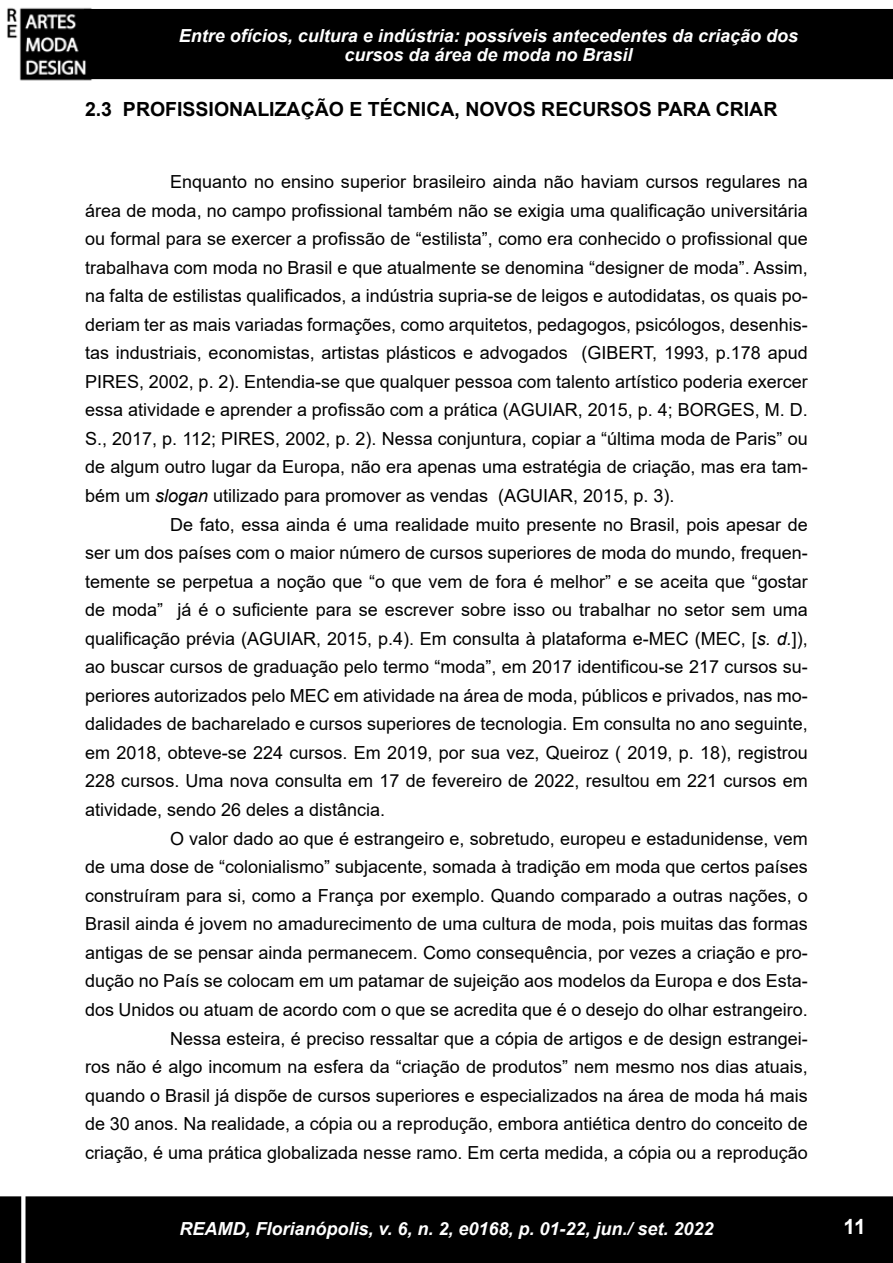
<style>
.page{position:relative;width:893px;height:1263px;background:#fff}
.page>*{position:absolute;margin:0;border:0;box-sizing:border-box;transform-origin:0 0}
.t1{font:700 21px "Arial";color:#fff}
.t2{font:700 19.5px "Arial";color:#000}
.t3{font:18px "Arial";color:#000}
.t4{font:italic 700 18px/18.6px "Arial";color:#fff;text-align:center}
.s1{font-style:italic}
</style>
<div class="page">
<div style="left:85px;top:10px;width:807px;height:68px;background:#000"></div>
<div style="left:84px;top:9px;width:809px;height:70px;border:2px solid #000"></div>
<img style="left:7px;top:7px;width:93px;height:74px">
<div style="left:1px;top:1197px;width:891px;height:65px;background:#000"></div>
<div style="left:0;top:1196px;width:893px;height:67px;border:2px solid #000"></div>
<div style="left:21px;top:383px;width:5px;height:880px;background:#fff"></div>
<p class="t4" style="left:179px;top:27px;width:621px">Entre ofícios, cultura e indústria: possíveis antecedentes da criação dos cursos da área de moda no Brasil</p>
<p class="t2" style="left:85px;top:96px;width:694px">2.3 PROFISSIONALIZAÇÃO E TÉCNICA, NOVOS RECURSOS PARA CRIAR</p>
<p class="t3" style="left:170px;top:170px;width:639px">Enquanto no ensino superior brasileiro ainda não haviam cursos regulares na</p>
<p class="t3" style="left:85px;top:198px;width:724px">área de moda, no campo profissional também não se exigia uma qualificação universitária</p>
<p class="t3" style="left:85px;top:227px;width:724px">ou formal para se exercer a profissão de “estilista”, como era conhecido o profissional que</p>
<p class="t3" style="left:85px;top:255px;width:724px">trabalhava com moda no Brasil e que atualmente se denomina “designer de moda”. Assim,</p>
<p class="t3" style="left:85px;top:284px;width:724px">na falta de estilistas qualificados, a indústria supria-se de leigos e autodidatas, os quais po-</p>
<p class="t3" style="left:85px;top:312px;width:724px">deriam ter as mais variadas formações, como arquitetos, pedagogos, psicólogos, desenhis-</p>
<p class="t3" style="left:85px;top:341px;width:724px">tas industriais, economistas, artistas plásticos e advogados (GIBERT, 1993, p.178 apud</p>
<p class="t3" style="left:85px;top:369px;width:724px">PIRES, 2002, p. 2). Entendia-se que qualquer pessoa com talento artístico poderia exercer</p>
<p class="t3" style="left:85px;top:398px;width:724px">essa atividade e aprender a profissão com a prática (AGUIAR, 2015, p. 4; BORGES, M. D.</p>
<p class="t3" style="left:85px;top:426px;width:724px">S., 2017, p. 112; PIRES, 2002, p. 2). Nessa conjuntura, copiar a “última moda de Paris” ou</p>
<p class="t3" style="left:85px;top:455px;width:724px">de algum outro lugar da Europa, não era apenas uma estratégia de criação, mas era tam-</p>
<p class="t3" style="left:85px;top:483px;width:591px">bém um <span class="s1">slogan</span> utilizado para promover as vendas (AGUIAR, 2015, p. 3).</p>
<p class="t3" style="left:170px;top:512px;width:639px">De fato, essa ainda é uma realidade muito presente no Brasil, pois apesar de</p>
<p class="t3" style="left:85px;top:541px;width:724px">ser um dos países com o maior número de cursos superiores de moda do mundo, frequen-</p>
<p class="t3" style="left:85px;top:569px;width:724px">temente se perpetua a noção que “o que vem de fora é melhor” e se aceita que “gostar</p>
<p class="t3" style="left:85px;top:598px;width:724px">de moda” já é o suficiente para se escrever sobre isso ou trabalhar no setor sem uma</p>
<p class="t3" style="left:85px;top:626px;width:724px">qualificação prévia (AGUIAR, 2015, p.4). Em consulta à plataforma e-MEC (MEC, [<span class="s1">s. d.</span>]),</p>
<p class="t3" style="left:85px;top:655px;width:724px">ao buscar cursos de graduação pelo termo “moda”, em 2017 identificou-se 217 cursos su-</p>
<p class="t3" style="left:85px;top:683px;width:724px">periores autorizados pelo MEC em atividade na área de moda, públicos e privados, nas mo-</p>
<p class="t3" style="left:85px;top:712px;width:724px">dalidades de bacharelado e cursos superiores de tecnologia. Em consulta no ano seguinte,</p>
<p class="t3" style="left:85px;top:740px;width:724px">em 2018, obteve-se 224 cursos. Em 2019, por sua vez, Queiroz ( 2019, p. 18), registrou</p>
<p class="t3" style="left:85px;top:769px;width:724px">228 cursos. Uma nova consulta em 17 de fevereiro de 2022, resultou em 221 cursos em</p>
<p class="t3" style="left:85px;top:797px;width:302px">atividade, sendo 26 deles a distância.</p>
<p class="t3" style="left:170px;top:826px;width:639px">O valor dado ao que é estrangeiro e, sobretudo, europeu e estadunidense, vem</p>
<p class="t3" style="left:85px;top:854px;width:724px">de uma dose de “colonialismo” subjacente, somada à tradição em moda que certos países</p>
<p class="t3" style="left:85px;top:883px;width:724px">construíram para si, como a França por exemplo. Quando comparado a outras nações, o</p>
<p class="t3" style="left:85px;top:911px;width:724px">Brasil ainda é jovem no amadurecimento de uma cultura de moda, pois muitas das formas</p>
<p class="t3" style="left:85px;top:940px;width:724px">antigas de se pensar ainda permanecem. Como consequência, por vezes a criação e pro-</p>
<p class="t3" style="left:85px;top:968px;width:724px">dução no País se colocam em um patamar de sujeição aos modelos da Europa e dos Esta-</p>
<p class="t3" style="left:85px;top:997px;width:724px">dos Unidos ou atuam de acordo com o que se acredita que é o desejo do olhar estrangeiro.</p>
<p class="t3" style="left:170px;top:1026px;width:639px">Nessa esteira, é preciso ressaltar que a cópia de artigos e de design estrangei-</p>
<p class="t3" style="left:85px;top:1054px;width:724px">ros não é algo incomum na esfera da “criação de produtos” nem mesmo nos dias atuais,</p>
<p class="t3" style="left:85px;top:1083px;width:724px">quando o Brasil já dispõe de cursos superiores e especializados na área de moda há mais</p>
<p class="t3" style="left:85px;top:1111px;width:724px">de 30 anos. Na realidade, a cópia ou a reprodução, embora antiética dentro do conceito de</p>
<p class="t3" style="left:85px;top:1140px;width:724px">criação, é uma prática globalizada nesse ramo. Em certa medida, a cópia ou a reprodução</p>
<p class="t4" style="left:179px;top:1220px;width:536px">REAMD, Florianópolis, v. 6, n. 2, e0168, p. 01-22, jun./ set. 2022</p>
<p class="t1" style="left:844px;top:1211px;width:24px">11</p>
</div>
